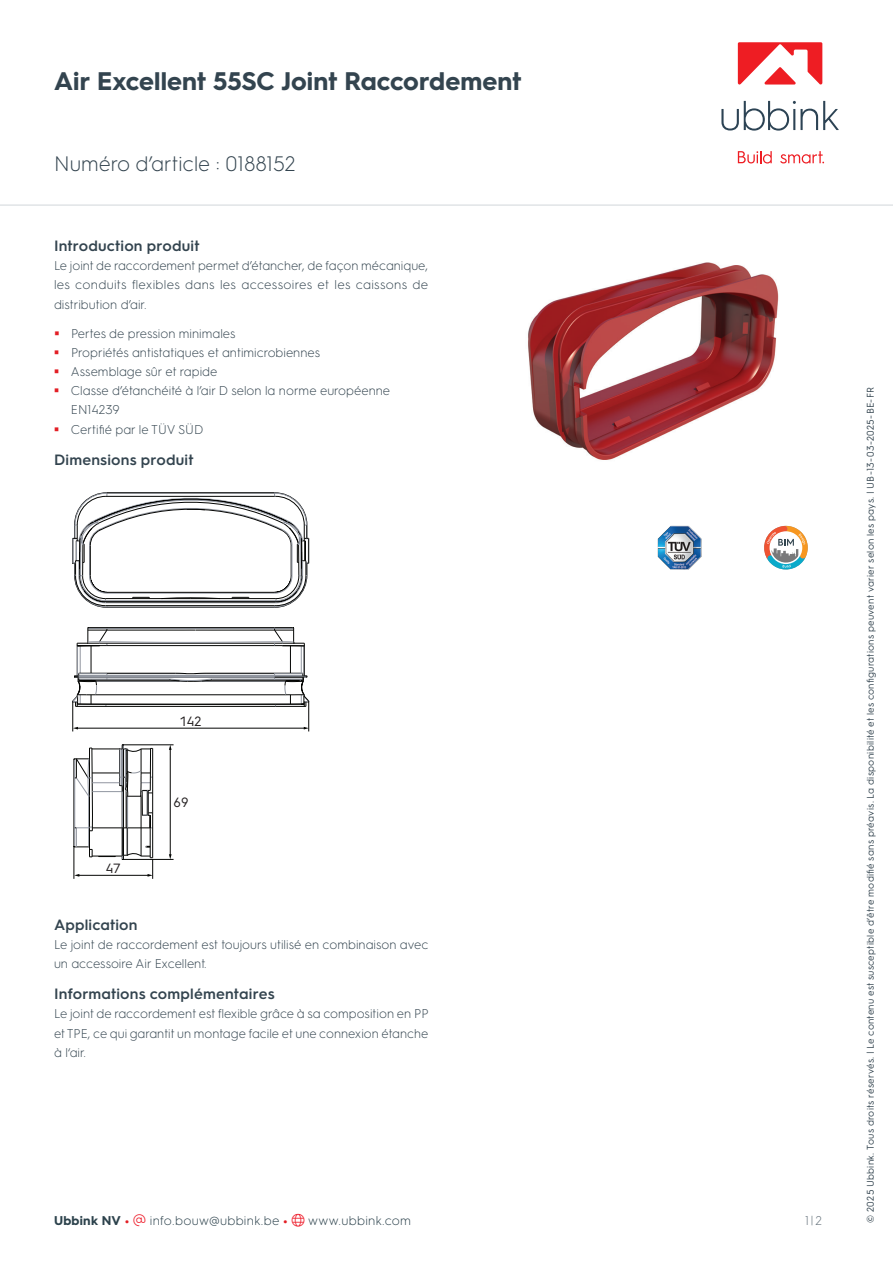
<style>
.page{position:relative;width:893px;height:1263px;background:#fff}
.page>*{position:absolute;margin:0;border:0;box-sizing:border-box;transform-origin:0 0}
.t1{font:700 25.5px "HGS3";letter-spacing:.005em;color:#33444f}
.t2{font:300 21px "HGS3";color:#33444f}
.t3{font:600 15px "HGS3";letter-spacing:.01em;color:#33444f}
.t4{font:13.5px "HGS3";color:#211d1e}
.t5{font:300 12.75px/19.2px "HGS3";color:#33444f;text-align:justify}
.t6{font:300 12.75px "HGS3";letter-spacing:.02em;color:#2c424c}
.t7{font:300 12.75px "HGS3";color:#66737c}
.t8{font:9.75px "HGS3";letter-spacing:.025em;color:#33444f}
.s1{font-weight:700}
.s2{font-weight:700;color:#e31e25}
.s3{color:#ee1f2d}
</style>
<div class="page">
<svg style="left:764px;top:525px;width:44px;height:45px"></svg>
<img style="left:658px;top:526px;width:43px;height:44px">
<img style="left:528px;top:262px;width:251px;height:198px">
<svg style="left:72px;top:492px;width:238px;height:387px"></svg>
<hr style="left:0;top:204px;width:893px;height:2px;background:#e1e4e6">
<svg style="left:721px;top:101px;width:118px;height:30px"></svg>
<svg style="left:738px;top:151px;width:34px;height:13px"></svg>
<svg style="left:780px;top:151px;width:44px;height:13px"></svg>
<svg style="left:738px;top:42px;width:84px;height:43px"></svg>
<h1 class="t1" style="left:54px;top:63px;width:469px">Air Excellent 55SC Joint Raccordement</h1>
<h2 class="t2" style="left:54px;top:150px;width:243px">Numéro d’article : 0188152</h2>
<p class="t3" style="left:54px;top:235px;width:147px">Introduction produit</p>
<p class="t5" style="left:54px;top:255px;width:376px">Le joint de raccordement permet d’étancher, de façon mécanique, les conduits flexibles dans les accessoires et les caissons de distribution d’air.</p>
<p class="t5" style="left:71px;top:323px;width:321px;text-align:left">Pertes de pression minimales<br>Propriétés antistatiques et antimicrobiennes<br>Assemblage sûr et rapide<br>Classe d’étanchéité à l’air D selon la norme européenne<br>EN14239<br>Certifié par le TÜV SÜD</p>
<p class="t3" style="left:54px;top:449px;width:141px">Dimensions produit</p>
<p class="t4" style="left:179px;top:711px;width:24px">142</p>
<p class="t4" style="left:106px;top:859px;width:16px">47</p>
<p class="t4" style="left:174px;top:792px;width:16px">69</p>
<p class="t3" style="left:54px;top:914px;width:85px">Application</p>
<p class="t5" style="left:54px;top:934px;width:376px">Le joint de raccordement est toujours utilisé en combinaison avec un accessoire Air Excellent.</p>
<p class="t3" style="left:54px;top:983px;width:222px">Informations complémentaires</p>
<p class="t5" style="left:54px;top:1003px;width:376px">Le joint de raccordement est flexible grâce à sa composition en PP et TPE, ce qui garantit un montage facile et une connexion étanche à l‘air.</p>
<p class="t6" style="left:54px;top:1211px;width:359px"><span class="s1">Ubbink NV</span> <span class="s2">•</span> <span class="s3">▼</span> info.bouw@ubbink.be <span class="s2">•</span> <span class="s3">●□</span> www.ubbink.com</p>
<p class="t7" style="left:805px;top:1211px;width:18px">1|2</p>
<p class="t8" style="left:864px;top:1222px;width:837px;rotate:-90deg">© 2025 Ubbink. Tous droits réservés. | Le contenu est susceptible d’être modifié sans préavis. La disponibilité et les configurations peuvent varier selon les pays. | UB-13-03-2025-BE-FR</p>
</div>
